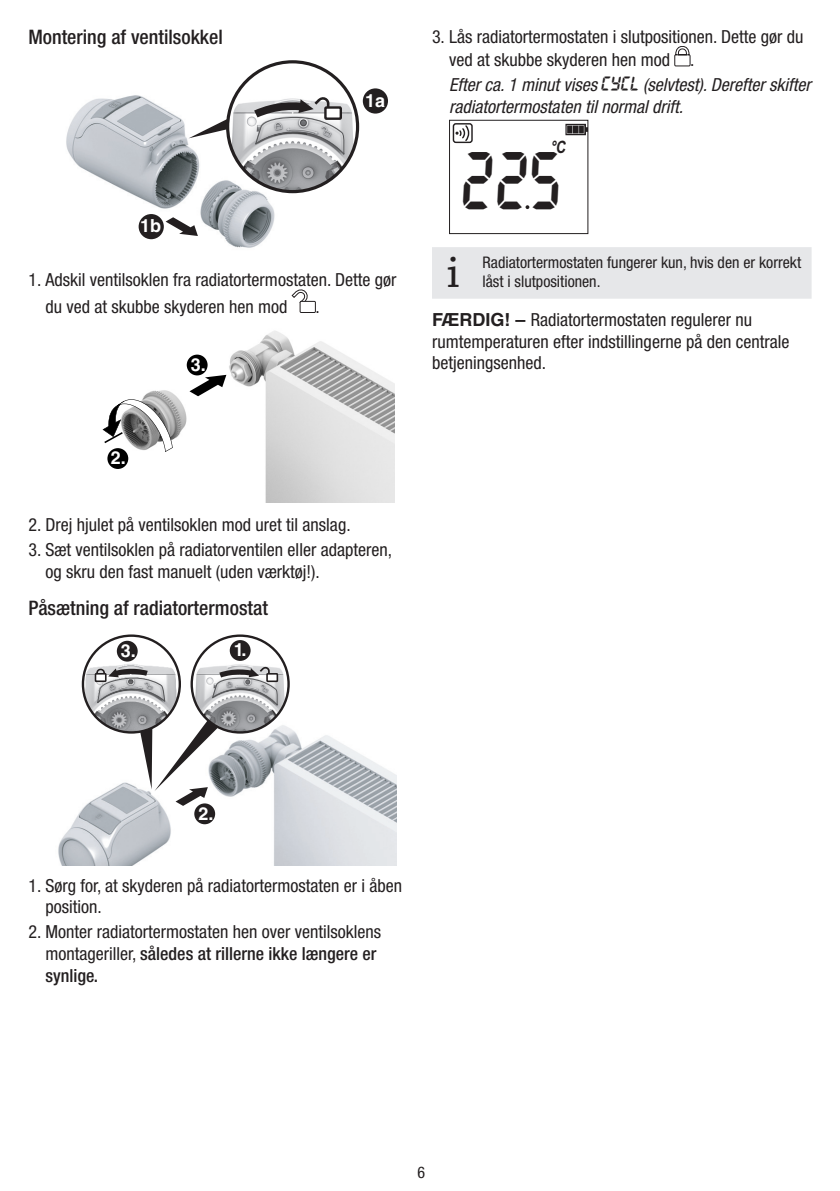
<style>
.page{position:relative;width:840px;height:1191px;background:#fff}
.page>*{position:absolute;margin:0;border:0;box-sizing:border-box;transform-origin:0 0}
.t1{font:57.2px "Display";color:#231f20;scale:.8 1}
.Info_Symbol{font:48px "Chaparral Pro";color:#231f20}
.Überschrift_3{font:500 condensed 20px "Helvetica Neue";color:#231f20}
.Body_Text{font:condensed 18px/21.6px "Helvetica Neue";color:#231f20}
.Handlung_Resultat{font:italic condensed 18px/21.6px "Helvetica Neue";color:#231f20}
.t2{font:700 18px "Helvetica LT Std";color:#fff}
.t3{font:700 17px "Arial";color:#231f20;scale:.8 1}
.Info{font:condensed 16px/19.2px "Helvetica Neue";color:#231f20}
.s1{font-family:"Helvetica LT Std";font-weight:700;font-stretch:normal}
.s2{font-weight:500}
</style>
<div class="page">
<img style="left:66px;top:84px;width:215px;height:164px">
<svg style="left:165px;top:217px;width:33px;height:19px"></svg>
<svg style="left:188px;top:115px;width:39px;height:23px"></svg>
<div style="left:362px;top:88px;width:26px;height:26px;background:#231f20;border-radius:50%"></div>
<div style="left:138px;top:214px;width:26px;height:25px;background:#231f20;border-radius:50%"></div>
<img style="left:227px;top:94px;width:130px;height:98px">
<div style="left:226px;top:60px;width:133px;height:133px;border:3px solid #231f20;border-radius:50%"></div>
<svg style="left:254px;top:94px;width:91px;height:61px"></svg>
<svg style="left:292px;top:290px;width:23px;height:23px"></svg>
<img style="left:109px;top:331px;width:285px;height:171px">
<svg style="left:189px;top:375px;width:37px;height:21px"></svg>
<svg style="left:102px;top:395px;width:70px;height:57px"></svg>
<div style="left:187px;top:354px;width:20px;height:21px;background:#000;border-radius:50%"></div>
<div style="left:107px;top:448px;width:21px;height:21px;background:#000;border-radius:50%"></div>
<img style="left:58px;top:727px;width:338px;height:138px">
<img style="left:83px;top:660px;width:97px;height:72px">
<div style="left:82px;top:634px;width:99px;height:99px;border:2px solid #231f20;border-radius:50%"></div>
<div style="left:194px;top:803px;width:21px;height:21px;background:#231f20;border-radius:50%"></div>
<svg style="left:140px;top:720px;width:78px;height:86px"></svg>
<img style="left:192px;top:661px;width:96px;height:71px">
<div style="left:190px;top:634px;width:99px;height:99px;border:2px solid #231f20;border-radius:50%"></div>
<svg style="left:212px;top:664px;width:67px;height:42px"></svg>
<svg style="left:94px;top:667px;width:71px;height:36px"></svg>
<div style="left:117px;top:641px;width:21px;height:20px;background:#231f20;border-radius:50%"></div>
<div style="left:229px;top:640px;width:21px;height:21px;background:#231f20;border-radius:50%"></div>
<svg style="left:674px;top:46px;width:15px;height:20px"></svg>
<svg style="left:525px;top:205px;width:4px;height:4px"></svg>
<svg style="left:452px;top:123px;width:21px;height:21px"></svg>
<svg style="left:565px;top:124px;width:21px;height:11px"></svg>
<div style="left:449px;top:120px;width:139px;height:114px;border:1px solid #231f20"></div>
<div style="left:432px;top:247px;width:379px;height:52px;background:#e6e7e9"></div>
<p class="Überschrift_3" style="left:28px;top:25px;width:196px">Montering af ventilsokkel</p>
<p class="t2" style="left:140px;top:215px;width:23px">1b</p>
<p class="t2" style="left:365px;top:89px;width:22px">1a</p>
<p class="Body_Text" style="left:45px;top:266px;width:352px;line-height:26.6px;text-indent:-17px">1. Adskil ventilsoklen fra radiatortermostaten. Dette gør du ved at skubbe skyderen hen mod</p>
<p class="Body_Text" style="left:315px;top:295px;width:6px">.</p>
<p class="t2" style="left:111px;top:447px;width:17px">2.</p>
<p class="t2" style="left:191px;top:353px;width:17px">3.</p>
<p class="Body_Text" style="left:28px;top:513px;width:323px">2. Drej hjulet på ventilsoklen mod uret til anslag.</p>
<p class="Body_Text" style="left:45px;top:538px;width:348px;text-indent:-17px">3. Sæt ventilsoklen på radiatorventilen eller adapteren, og skru den fast manuelt (uden værktøj!).</p>
<p class="Überschrift_3" style="left:28px;top:595px;width:241px">Påsætning af radiatortermostat</p>
<p class="t2" style="left:121px;top:639px;width:17px">3.</p>
<p class="t2" style="left:233px;top:639px;width:14px">1.</p>
<p class="Body_Text" style="left:449px;top:24px;width:356px;line-height:23.6px;text-indent:-17px">3. Lås radiatortermostaten i slutpositionen. Dette gør du ved at skubbe skyderen hen mod .</p>
<p class="Handlung_Resultat" style="left:449px;top:74px;width:363px">Efter ca. 1 minut vises <sup>cycl</sup> (selvtest). Derefter skifter radiatortermostaten til normal drift.</p>
<p class="t1" style="left:462px;top:149px;width:134px">225</p>
<p class="t3" style="left:550px;top:136px;width:24px">°C</p>
<p class="Info_Symbol" style="left:446px;top:245px;width:14px">i</p>
<p class="Info" style="left:482px;top:252px;width:320px">Radiatortermostaten fungerer kun, hvis den er korrekt låst i slutpositionen.</p>
<p class="Body_Text" style="left:432px;top:309px;width:358px"><span class="s1">FÆRDIG! –</span> Radiatortermostaten regulerer nu rumtemperaturen efter indstillingerne på den centrale betjeningsenhed.</p>
<p class="t2" style="left:198px;top:802px;width:17px">2.</p>
<p class="Body_Text" style="left:45px;top:874px;width:358px;text-indent:-17px">1. Sørg for, at skyderen på radiatortermostaten er i åben position.</p>
<p class="Body_Text" style="left:45px;top:921px;width:337px;text-indent:-17px">2. Monter radiatortermostaten hen over ventilsoklens montageriller, <span class="s2">således at rillerne ikke længere er synlige.</span></p>
<p class="Info" style="left:417px;top:1162px;width:9px">6</p>
</div>
